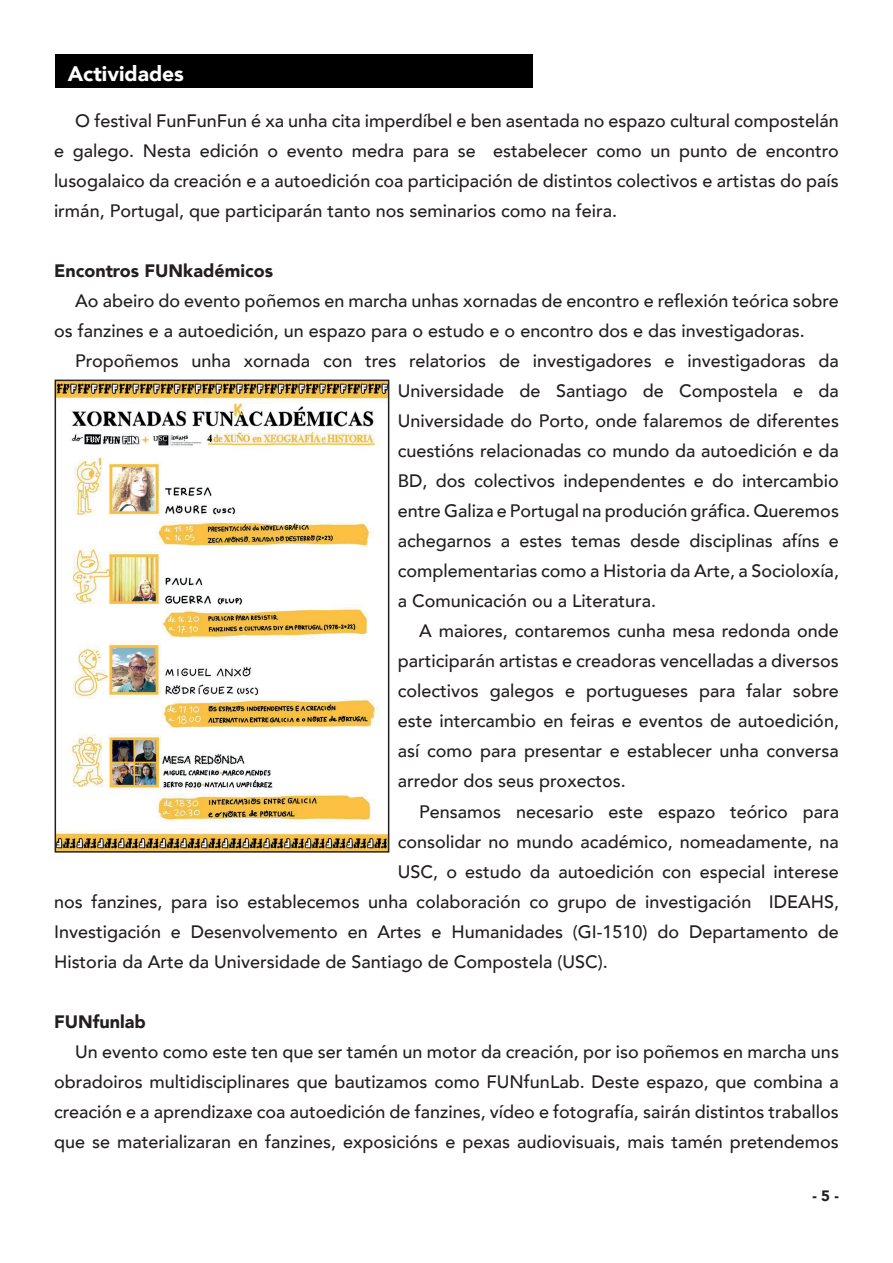
<style>
.page{position:relative;width:893px;height:1263px;background:#fff}
.page>*{position:absolute;margin:0;border:0;box-sizing:border-box;transform-origin:0 0}
.t1{font:900 21px "Avenir";color:#fff}
.t2{font:500 18px/30px "Avenir";color:#231f20;text-align:justify}
.t3{font:900 18px "Avenir";color:#231f20}
.t4{font:900 15px "Avenir";color:#231f20}
</style>
<div class="page">
<div style="left:55px;top:54px;width:477px;height:34px;background:#000"></div>
<img style="left:58px;top:383px;width:328px;height:467px">
<div style="left:55px;top:380px;width:334px;height:473px;border:2px solid #231f20"></div>
<p class="t1" style="left:68px;top:56px;width:118px">Actividades</p>
<p class="t2" style="left:54px;top:105px;width:786px;text-indent:21px">O festival FunFunFun é xa unha cita imperdíbel e ben asentada no espazo cultural compostelán e galego. Nesta edición o evento medra para se estabelecer como un punto de encontro lusogalaico da creación e a autoedición coa participación de distintos colectivos e artistas do país irmán, Portugal, que participarán tanto nos seminarios como na feira.</p>
<p class="t3" style="left:54px;top:256px;width:220px">Encontros FUNkadémicos</p>
<p class="t2" style="left:54px;top:285px;width:786px;text-indent:21px">Ao abeiro do evento poñemos en marcha unhas xornadas de encontro e reflexión teórica sobre os fanzines e a autoedición, un espazo para o estudo e o encontro dos e das investigadoras.</p>
<p class="t2" style="left:398px;top:345px;width:443px;text-indent:-323px">Propoñemos unha xornada con tres relatorios de investigadores e investigadoras da Universidade de Santiago de Compostela e da Universidade do Porto, onde falaremos de diferentes cuestións relacionadas co mundo da autoedición e da BD, dos colectivos independentes e do intercambio entre Galiza e Portugal na produción gráfica. Queremos achegarnos a estes temas desde disciplinas afíns e complementarias como a Historia da Arte, a Socioloxía, a Comunicación ou a Literatura.</p>
<p class="t2" style="left:398px;top:615px;width:443px;text-indent:21px">A maiores, contaremos cunha mesa redonda onde participarán artistas e creadoras vencelladas a diversos colectivos galegos e portugueses para falar sobre este intercambio en feiras e eventos de autoedición, así como para presentar e establecer unha conversa arredor dos seus proxectos.</p>
<p class="t2" style="left:419px;top:795px;width:421px">Pensamos necesario este espazo teórico para</p>
<p class="t2" style="left:398px;top:825px;width:443px">consolidar no mundo académico, nomeadamente, na</p>
<p class="t2" style="left:398px;top:855px;width:443px">USC, o estudo da autoedición con especial interese</p>
<p class="t2" style="left:54px;top:885px;width:786px">nos fanzines, para iso establecemos unha colaboración co grupo de investigación IDEAHS,</p>
<p class="t2" style="left:54px;top:915px;width:786px">Investigación e Desenvolvemento en Artes e Humanidades (GI-1510) do Departamento de</p>
<p class="t2" style="left:54px;top:945px;width:555px">Historia da Arte da Universidade de Santiago de Compostela (USC).</p>
<p class="t3" style="left:54px;top:1006px;width:93px">FUNfunlab</p>
<p class="t2" style="left:54px;top:1035px;width:786px;text-indent:21px">Un evento como este ten que ser tamén un motor da creación, por iso poñemos en marcha uns obradoiros multidisciplinares que bautizamos como FUNfunLab. Deste espazo, que combina a creación e a aprendizaxe coa autoedición de fanzines, vídeo e fotografía, sairán distintos traballos que se materializaran en fanzines, exposicións e pexas audiovisuais, mais tamén pretendemos</p>
<p class="t4" style="left:812px;top:1183px;width:28px">- 5 -</p>
</div>
